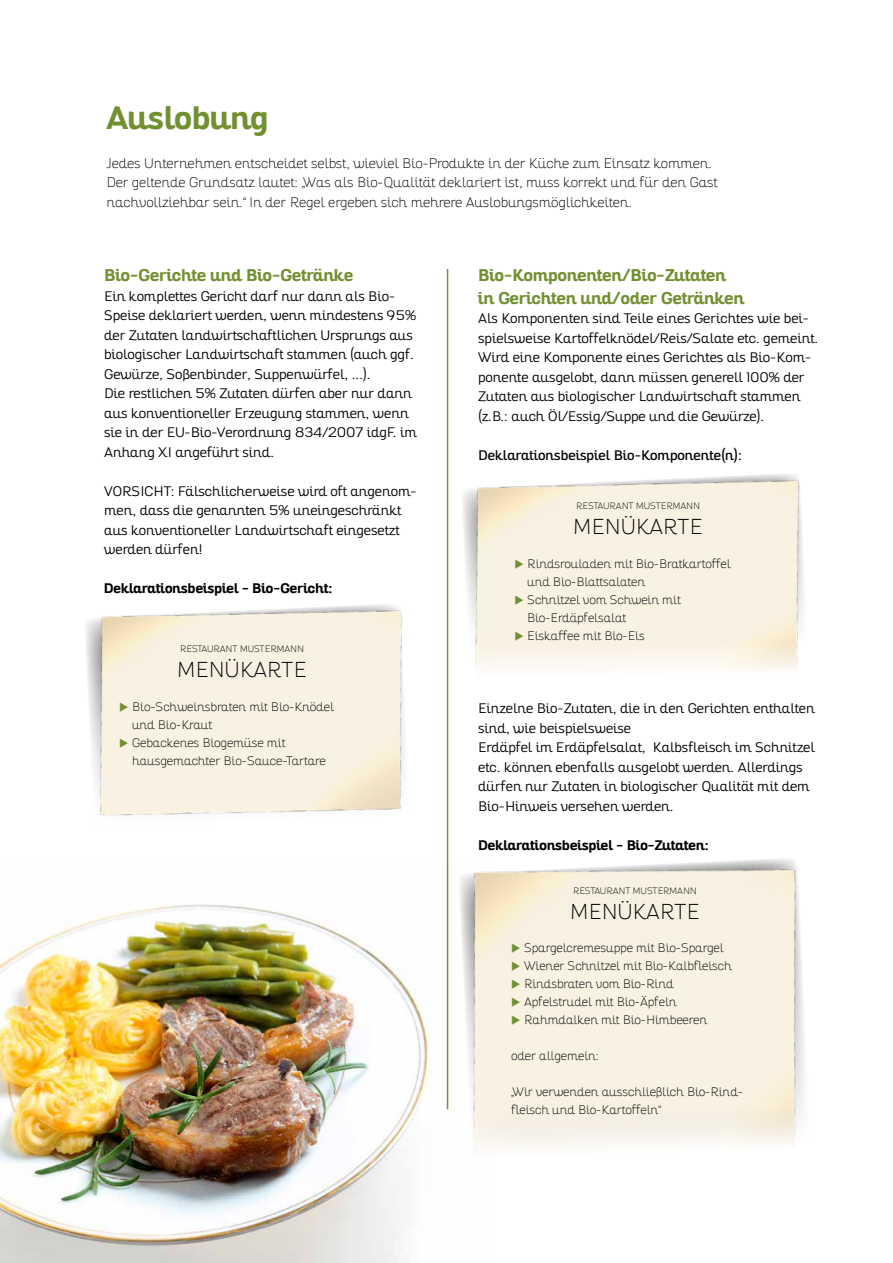
<style>
.page{position:relative;width:893px;height:1263px;background:#fff}
.page>*{position:absolute;margin:0;border:0;box-sizing:border-box;transform-origin:0 0}
.t1{font:700 31.5px "Altair";color:#709031}
.t2{font:100 21px "Altair";color:#000}
.t3{font:700 16.5px/22.5px "Altair";color:#709031}
.t4{font:300 13.5px/19.5px "Altair";color:#000}
.t5{font:100 13.5px/19.5px "Altair";color:#000}
.t6{font:700 13.5px "Altair";color:#000}
.t7{font:13.5px "Altair";color:#000}
.t8{font:100 12px/18px "Altair";color:#000}
.t9{font:100 9px "Altair";color:#000}
.s1{font-family:"Blickfang";font-weight:400;color:#709031}
</style>
<div class="page">
<img style="left:0;top:887px;width:447px;height:376px">
<img style="left:462px;top:474px;width:341px;height:195px">
<img style="left:447px;top:859px;width:357px;height:287px">
<img style="left:86px;top:570px;width:377px;height:317px">
<hr style="left:447px;top:269px;width:1px;height:840px;background:#709031">
<h1 class="t1" style="left:106px;top:97px;width:164px">Auslobung</h1>
<p class="t5" style="left:106px;top:153px;width:613px">Jedes Unternehmen entscheidet selbst, wieviel Bio-Produkte in der Küche zum Einsatz kommen.<br>Der geltende Grundsatz lautet: „Was als Bio-Qualität deklariert ist, muss korrekt und für den Gast nachvollziehbar sein.“ In der Regel ergeben sich mehrere Auslobungsmöglichkeiten.</p>
<p class="t3" style="left:104px;top:264px;width:251px">Bio-Gerichte und Bio-Getränke</p>
<p class="t4" style="left:104px;top:286px;width:314px">Ein komplettes Gericht darf nur dann als Bio-Speise deklariert werden, wenn mindestens 95% der Zutaten landwirtschaftlichen Ursprungs aus biologischer Landwirtschaft stammen (auch ggf.<br>Gewürze, Soßenbinder, Suppenwürfel, ...).<br>Die restlichen 5% Zutaten dürfen aber nur dann aus konventioneller Erzeugung stammen, wenn sie in der EU-Bio-Verordnung 834/2007 idgF. im Anhang XI angeführt sind.</p>
<p class="t4" style="left:104px;top:481px;width:314px">VORSICHT: Fälschlicherweise wird oft angenom&shy;men, dass die genannten 5% uneingeschränkt aus konventioneller Landwirtschaft eingesetzt werden dürfen!</p>
<p class="t6" style="left:104px;top:579px;width:230px">Deklarationsbeispiel - Bio-Gericht:</p>
<p class="t9" style="left:180px;top:643px;width:125px">RESTAURANT MUSTERMANN</p>
<h2 class="t2" style="left:178px;top:657px;width:130px">MENÜKARTE</h2>
<p class="t8" style="left:119px;top:698px;width:216px"><span class="s1">F</span> Bio-Schweinsbraten mit Bio-Knödel</p>
<p class="t8" style="left:132px;top:716px;width:82px">und Bio-Kraut</p>
<p class="t8" style="left:119px;top:734px;width:168px"><span class="s1">F</span> Gebackenes Biogemüse mit</p>
<p class="t8" style="left:132px;top:752px;width:195px">hausgemachter Bio-Sauce-Tartare</p>
<p class="t3" style="left:478px;top:264px;width:268px">Bio-Komponenten/Bio-Zutaten in Gerichten und/oder Getränken</p>
<p class="t4" style="left:478px;top:309px;width:342px">Als Komponenten sind Teile eines Gerichtes wie bei&shy;spielsweise Kartoffelknödel/Reis/Salate etc. gemeint.<br>Wird eine Komponente eines Gerichtes als Bio-Kom&shy;ponente ausgelobt, dann müssen generell 100% der Zutaten aus biologischer Landwirtschaft stammen (z.B.: auch Öl/Essig/Suppe und die Gewürze).</p>
<p class="t7" style="left:478px;top:446px;width:265px">Deklarationsbeispiel Bio-Komponente(n):</p>
<p class="t9" style="left:576px;top:500px;width:125px">RESTAURANT MUSTERMANN</p>
<h2 class="t2" style="left:574px;top:514px;width:130px">MENÜKARTE</h2>
<p class="t8" style="left:514px;top:555px;width:218px"><span class="s1">F</span> Rindsrouladen mit Bio-Bratkartoffel</p>
<p class="t8" style="left:527px;top:573px;width:119px">und Bio-Blattsalaten</p>
<p class="t8" style="left:514px;top:591px;width:168px"><span class="s1">F</span> Schnitzel vom Schwein mit</p>
<p class="t8" style="left:527px;top:609px;width:101px">Bio-Erdäpfelsalat</p>
<p class="t8" style="left:514px;top:627px;width:132px"><span class="s1">F</span> Eiskaffee mit Bio-Eis</p>
<p class="t4" style="left:478px;top:699px;width:338px">Einzelne Bio-Zutaten, die in den Gerichten enthalten sind, wie beispielsweise<br>Erdäpfel im Erdäpfelsalat, Kalbsfleisch im Schnitzel etc. können ebenfalls ausgelobt werden. Allerdings dürfen nur Zutaten in biologischer Qualität mit dem Bio-Hinweis versehen werden.</p>
<p class="t6" style="left:478px;top:836px;width:232px">Deklarationsbeispiel - Bio-Zutaten:</p>
<p class="t9" style="left:573px;top:885px;width:125px">RESTAURANT MUSTERMANN</p>
<h2 class="t2" style="left:570px;top:899px;width:130px">MENÜKARTE</h2>
<p class="t8" style="left:511px;top:939px;width:222px"><span class="s1">F</span> Spargelcremesuppe mit Bio-Spargel <span class="s1">F</span> Wiener Schnitzel mit Bio-Kalbfleisch <span class="s1">F</span> Rindsbraten vom Bio-Rind<br><span class="s1">F</span> Apfelstrudel mit Bio-Äpfeln<br><span class="s1">F</span> Rahmdalken mit Bio-Himbeeren</p>
<p class="t8" style="left:511px;top:1047px;width:89px">oder allgemein:</p>
<p class="t8" style="left:511px;top:1083px;width:233px">„Wir verwenden ausschließlich Bio-Rind&shy;fleisch und Bio-Kartoffeln“</p>
</div>
